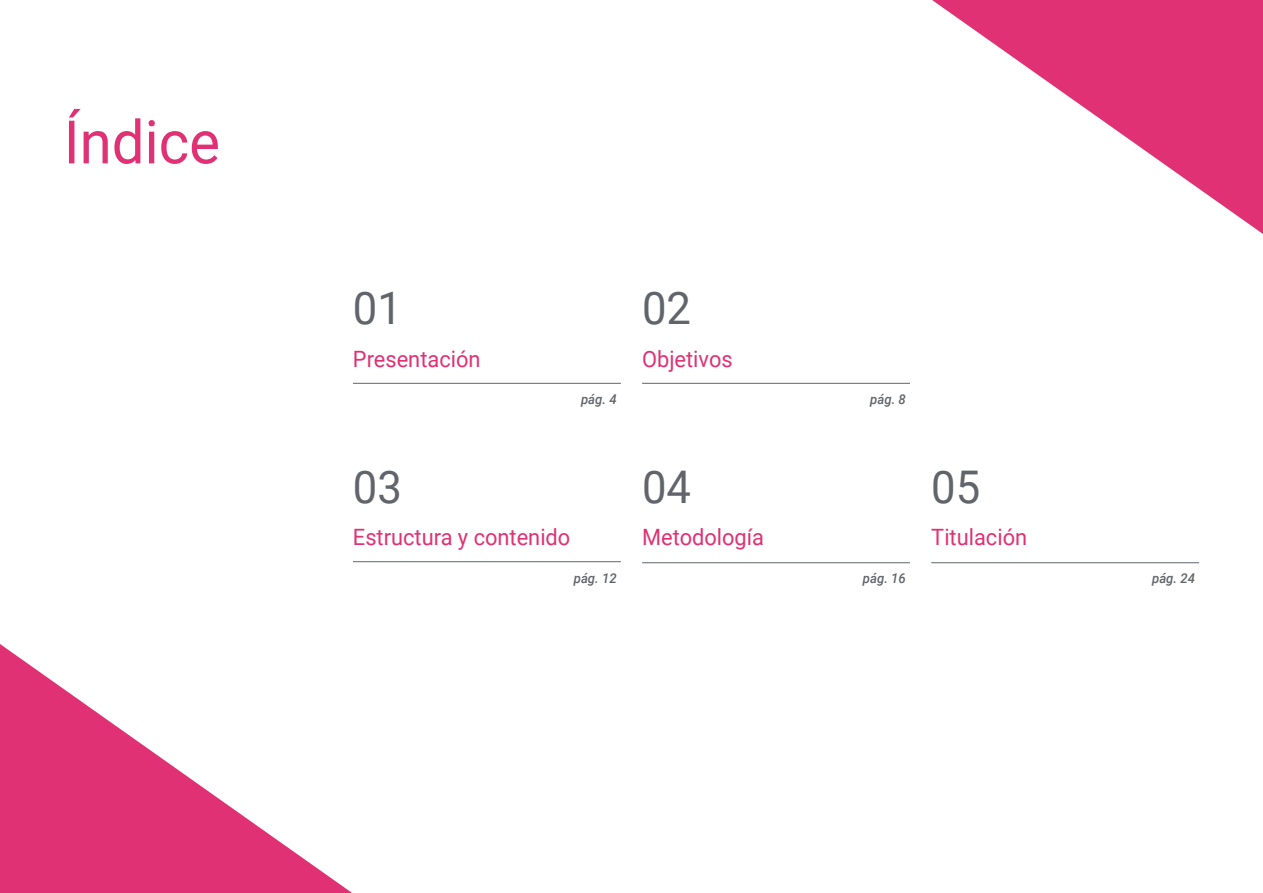
<style>
.page{position:relative;width:1263px;height:893px;background:#fff}
.page>*{position:absolute;margin:0;border:0;box-sizing:border-box;transform-origin:0 0}
.t1{font:60px "Roboto";color:#df3174}
.t2{font:45px "Roboto";color:#61646a}
.t3{font:22.5px "Roboto";color:#df3174}
.t4{font:italic 500 13.5px "Roboto";color:#61646a}
</style>
<div class="page">
<svg style="left:0;top:644px;width:352px;height:249px"></svg>
<svg style="left:932px;top:0;width:331px;height:234px"></svg>
<hr style="left:353px;top:383px;width:268px;height:1px;background:#61646a">
<hr style="left:642px;top:562px;width:268px;height:1px;background:#61646a">
<hr style="left:642px;top:383px;width:268px;height:1px;background:#61646a">
<hr style="left:931px;top:562px;width:268px;height:1px;background:#61646a">
<hr style="left:353px;top:561px;width:268px;height:1px;background:#61646a">
<h1 class="t1" style="left:64px;top:100px;width:158px">Índice</h1>
<h2 class="t2" style="left:353px;top:277px;width:51px">01</h2>
<h2 class="t2" style="left:642px;top:277px;width:51px">02</h2>
<p class="t3" style="left:353px;top:343px;width:129px">Presentación</p>
<p class="t4" style="left:581px;top:390px;width:37px">pág. 4</p>
<p class="t3" style="left:642px;top:343px;width:92px">Objetivos</p>
<p class="t4" style="left:870px;top:390px;width:37px">pág. 8</p>
<h2 class="t2" style="left:353px;top:455px;width:51px">03</h2>
<h2 class="t2" style="left:931px;top:455px;width:51px">05</h2>
<h2 class="t2" style="left:642px;top:455px;width:51px">04</h2>
<p class="t3" style="left:353px;top:521px;width:219px">Estructura y contenido</p>
<p class="t3" style="left:931px;top:521px;width:97px">Titulación</p>
<p class="t3" style="left:642px;top:521px;width:123px">Metodología</p>
<p class="t4" style="left:574px;top:569px;width:44px">pág. 12</p>
<p class="t4" style="left:1152px;top:569px;width:44px">pág. 24</p>
<p class="t4" style="left:863px;top:569px;width:44px">pág. 16</p>
</div>
